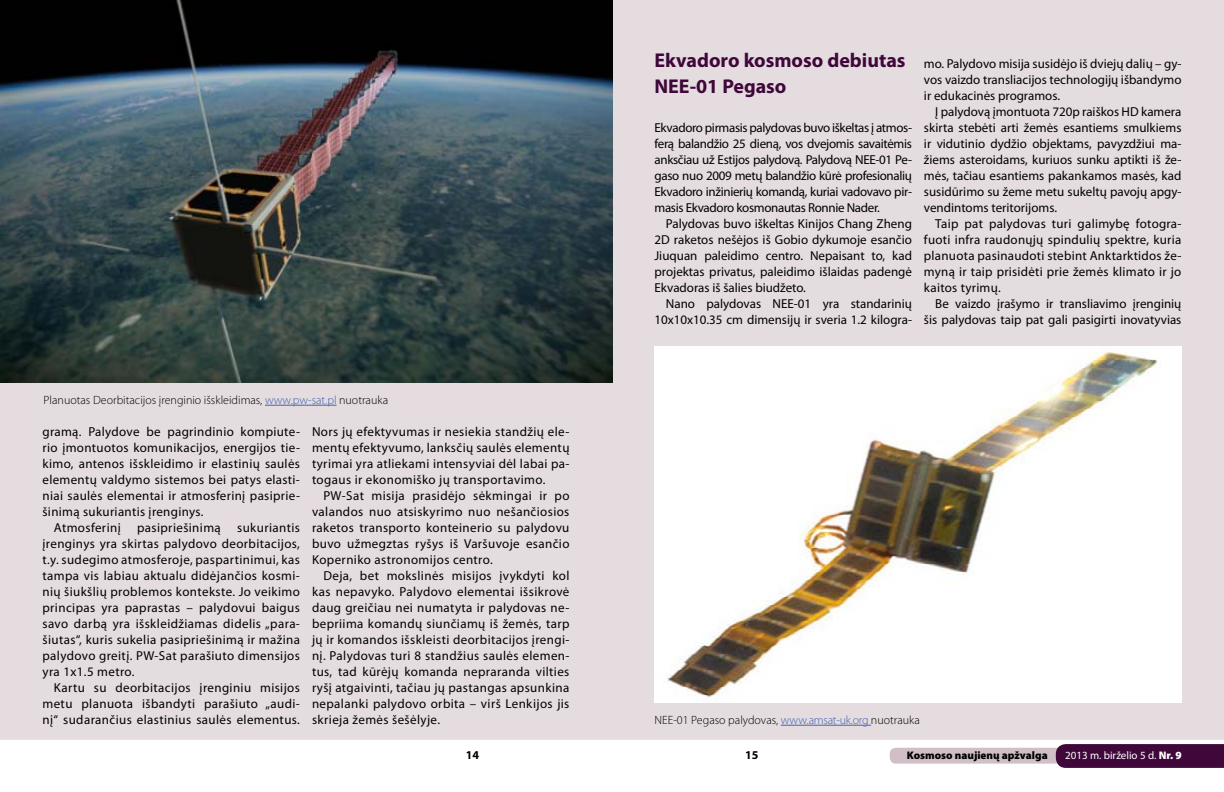
<style>
.page{position:relative;width:1224px;height:792px;background:#fff}
.page>*{position:absolute;margin:0;border:0;box-sizing:border-box;transform-origin:0 0}
.t1{font:700 20px/26px "Myriad Pro";color:#3f073a}
.t2{font:13px/16px "Myriad Pro";letter-spacing:.025em;color:#000;text-align:justify}
.t3{font:13px/16px "Myriad Pro";color:#000;text-align:right}
.t4{font:300 12px "Myriad Pro";color:#000}
.t5{font:700 12px "Myriad Pro";color:#000}
.t6{font:900 11px "Myriad Pro";color:#000}
.t7{font:11px "Myriad Pro";color:#fff}
.s1{color:#4262ae}
.s2{font-weight:900}
</style>
<div class="page">
<div style="left:890px;top:748px;width:197px;height:16px;background:#d0bfc7;border-radius:6px"></div>
<svg style="left:1056px;top:744px;width:168px;height:24px;background:#420b3d"></svg>
<div style="left:0;top:0;width:1224px;height:740px;background:#e5dcdf"></div>
<img style="left:0;top:0;width:612px;height:382px">
<hr style="left:265px;top:405px;width:72px;height:1px;background:#4262ae">
<img style="left:655px;top:346px;width:526px;height:357px">
<hr style="left:781px;top:725px;width:90px;height:1px;background:#4262ae">
<p class="t4" style="left:44px;top:393px;width:346px">Planuotas Deorbitacijos įrenginio išskleidimas, <span class="s1">www.pw-sat.pl</span> nuotrauka</p>
<p class="t2" style="left:43px;top:423px;width:259px">gramą. Palydove be pagrindinio kompiute-</p>
<p class="t2" style="left:43px;top:439px;width:259px">rio įmontuotos komunikacijos, energijos tie-</p>
<p class="t2" style="left:43px;top:455px;width:259px">kimo, antenos išskleidimo ir elastinių saulės</p>
<p class="t2" style="left:43px;top:471px;width:259px">elementų valdymo sistemos bei patys elasti-</p>
<p class="t2" style="left:43px;top:487px;width:259px">niai saulės elementai ir atmosferinį pasiprie-</p>
<p class="t2" style="left:43px;top:503px;width:162px">šinimą sukuriantis įrenginys.</p>
<p class="t2" style="left:54px;top:519px;width:68px">Atmosferinį</p>
<p class="t2" style="left:137px;top:519px;width:85px">pasipriešinimą</p>
<p class="t2" style="left:43px;top:519px;width:259px;text-indent:195px">sukuriantis įrenginys yra skirtas palydovo deorbitacijos, t.y. sudegimo atmosferoje, paspartinimui, kas tampa vis labiau aktualu didėjančios kosmi&shy;nių šiukšlių problemos kontekste. Jo veikimo principas yra paprastas – palydovui baigus savo darbą yra išskleidžiamas didelis „para&shy;šiutas“, kuris sukelia pasipriešinimą ir mažina palydovo greitį. PW-Sat parašiuto dimensijos yra 1x1.5 metro.</p>
<p class="t2" style="left:43px;top:679px;width:259px;text-indent:11px">Kartu su deorbitacijos įrenginiu misijos metu planuota išbandyti parašiuto „audi&shy;nį“ sudarančius elastinius saulės elementus.</p>
<p class="t2" style="left:312px;top:423px;width:259px">Nors jų efektyvumas ir nesiekia standžių ele&shy;mentų efektyvumo, lanksčių saulės elementų tyrimai yra atliekami intensyviai dėl labai pa&shy;togaus ir ekonomiško jų transportavimo.</p>
<p class="t2" style="left:312px;top:487px;width:259px;text-indent:11px">PW-Sat misija prasidėjo sėkmingai ir po valandos nuo atsiskyrimo nuo nešančiosios raketos transporto konteinerio su palydovu buvo užmegztas ryšys iš Varšuvoje esančio Koperniko astronomijos centro.</p>
<p class="t2" style="left:312px;top:567px;width:259px;text-indent:11px">Deja, bet mokslinės misijos įvykdyti kol kas nepavyko. Palydovo elementai išsikrovė daug greičiau nei numatyta ir palydovas ne&shy;bepriima komandų siunčiamų iš žemės, tarp jų ir komandos išskleisti deorbitacijos įrengi&shy;nį. Palydovas turi 8 standžius saulės elemen&shy;tus, tad kūrėjų komanda nepraranda vilties ryšį atgaivinti, tačiau jų pastangas apsunkina nepalanki palydovo orbita – virš Lenkijos jis skrieja žemės šešėlyje.</p>
<h1 class="t1" style="left:655px;top:47px;width:253px">Ekvadoro kosmoso debiutas<br>NEE-01 Pegaso</h1>
<p class="t2" style="left:655px;top:119px;width:259px">Ekvadoro pirmasis palydovas buvo iškeltas į atmos&shy;ferą balandžio 25 dieną, vos dvejomis savaitėmis anksčiau už Estijos palydovą. Palydovą NEE-01 Pe&shy;gaso nuo 2009 metų balandžio kūrė profesionalių Ekvadoro inžinierių komandą, kuriai vadovavo pir&shy;masis Ekvadoro kosmonautas Ronnie Nader.</p>
<p class="t2" style="left:655px;top:215px;width:259px;text-indent:11px">Palydovas buvo iškeltas Kinijos Chang Zheng 2D raketos nešėjos iš Gobio dykumoje esančio Jiuquan paleidimo centro. Nepaisant to, kad projektas privatus, paleidimo išlaidas padengė Ekvadoras iš šalies biudžeto.</p>
<p class="t3" style="left:655px;top:295px;width:259px">Nano palydovas NEE-01 yra standarinių<br>10x10x10.35 cm dimensijų ir sveria 1.2 kilogra-</p>
<p class="t2" style="left:924px;top:55px;width:259px">mo. Palydovo misija susidėjo iš dviejų dalių – gy&shy;vos vaizdo transliacijos technologijų išbandymo ir edukacinės programos.</p>
<p class="t2" style="left:924px;top:103px;width:259px;text-indent:11px">Į palydovą įmontuota 720p raiškos HD kamera skirta stebėti arti žemės esantiems smulkiems ir vidutinio dydžio objektams, pavyzdžiui ma&shy;žiems asteroidams, kuriuos sunku aptikti iš že&shy;mės, tačiau esantiems pakankamos masės, kad susidūrimo su žeme metu sukeltų pavojų apgy&shy;vendintoms teritorijoms.</p>
<p class="t2" style="left:924px;top:216px;width:259px;text-indent:11px">Taip pat palydovas turi galimybę fotogra&shy;fuoti infra raudonųjų spindulių spektre, kuria planuota pasinaudoti stebint Anktarktidos že&shy;myną ir taip prisidėti prie žemės klimato ir jo kaitos tyrimų.</p>
<p class="t3" style="left:924px;top:296px;width:259px">Be vaizdo įrašymo ir transliavimo įrenginių šis palydovas taip pat gali pasigirti inovatyvias</p>
<p class="t4" style="left:655px;top:713px;width:267px">NEE-01 Pegaso palydovas, <span class="s1">www.amsat-uk.org</span> nuotrauka</p>
<p class="t5" style="left:466px;top:747px;width:15px">14</p>
<p class="t5" style="left:745px;top:747px;width:15px">15</p>
<p class="t6" style="left:907px;top:748px;width:142px">Kosmoso naujienų apžvalga</p>
<p class="t7" style="left:1065px;top:749px;width:118px">2013 m. birželio 5 d. <span class="s2">Nr. 9</span></p>
</div>
